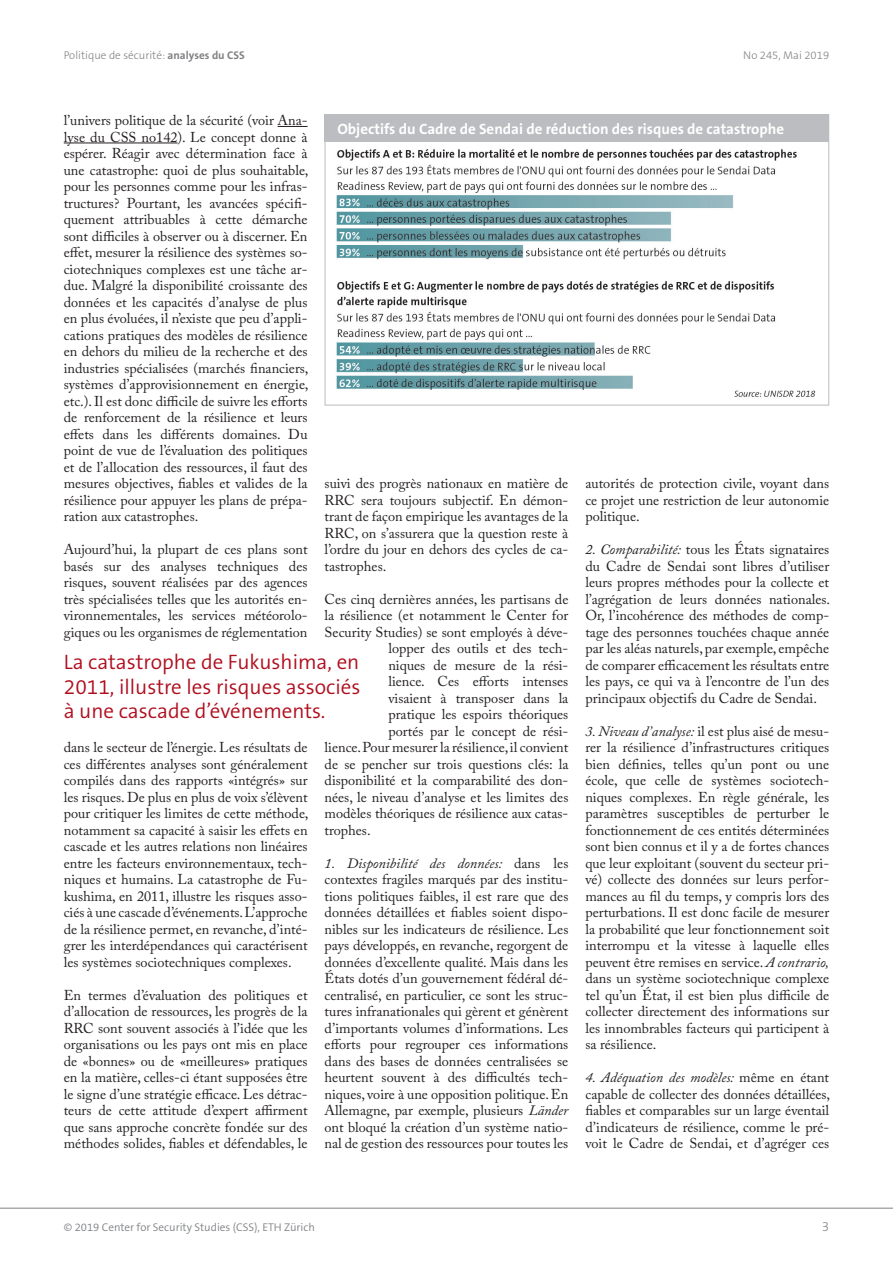
<style>
.page{position:relative;width:893px;height:1263px;background:#fff}
.page>*{position:absolute;margin:0;border:0;box-sizing:border-box;transform-origin:0 0}
.Quote_f{font:300 21px/24.8px "The Sans B W4";color:#b00d1d;text-align:justify}
.Boxtitel_e{font:700 15px "The Sans B W7";color:#fff}
.Text_f{font:14.25px/16.5px "Adobe Caslon Pro";color:#231f20;text-align:justify}
.t1{font:300 13.5px "The Sans B W3";color:#808285}
.t2{font:300 11.25px "The Sans B W3";color:#808285}
.t3{font:300 11.25px "The Sans B W4";color:#808285}
.s1{font-family:"The Sans B W7";font-weight:700}
.s2{font-style:italic}
</style>
<div class="page">
<hr style="left:0;top:1208px;width:893px;height:1px;background:#808285">
<hr style="left:278px;top:126px;width:30px;height:1px;background:#231f20">
<hr style="left:64px;top:143px;width:114px;height:1px;background:#231f20">
<img style="left:336px;top:149px;width:480px;height:248px">
<div style="left:325px;top:114px;width:504px;height:28px;background:#bcbdc0"></div>
<p class="t2" style="left:64px;top:48px;width:183px">Politique de sécurité: <span class="s1">analyses du CSS</span></p>
<p class="t2" style="left:743px;top:48px;width:87px">No 245, Mai 2019</p>
<p class="Text_f" style="left:64px;top:112px;width:246px">l’univers politique de la sécurité (voir Ana&shy;lyse du CSS no142). Le concept donne à espérer. Réagir avec détermination face à une catastrophe: quoi de plus souhaitable, pour les personnes comme pour les infras&shy;tructures? Pourtant, les avancées spécifi&shy;quement attribuables à cette démarche sont difficiles à observer ou à discerner. En effet, mesurer la résilience des systèmes so&shy;ciotechniques complexes est une tâche ar&shy;due. Malgré la disponibilité croissante des données et les capacités d’analyse de plus en plus évoluées, il n’existe que peu d’appli&shy;cations pratiques des modèles de résilience en dehors du milieu de la recherche et des industries spécialisées (marchés financiers, systèmes d’approvisionnement en énergie, etc.). Il est donc difficile de suivre les efforts de renforcement de la résilience et leurs effets dans les différents domaines. Du point de vue de l’évaluation des politiques et de l’allocation des ressources, il faut des mesures objectives, fiables et valides de la résilience pour appuyer les plans de prépa&shy;ration aux catastrophes.</p>
<p class="Text_f" style="left:64px;top:541px;width:245px">Aujourd’hui, la plupart de ces plans sont basés sur des analyses techniques des risques, souvent réalisées par des agences très spécialisées telles que les autorités en&shy;vironnementales, les services météorolo&shy;giques ou les organismes de réglementation</p>
<p class="Boxtitel_e" style="left:337px;top:119px;width:448px">Objectifs du Cadre de Sendai de réduction des risques de catastrophe</p>
<p class="Text_f" style="left:325px;top:475px;width:245px">suivi des progrès nationaux en matière de RRC sera toujours subjectif. En démon&shy;trant de façon empirique les avantages de la RRC, on s’assurera que la question reste à l’ordre du jour en dehors des cycles de ca&shy;tastrophes.</p>
<p class="Text_f" style="left:325px;top:590px;width:245px">Ces cinq dernières années, les partisans de</p>
<p class="Text_f" style="left:325px;top:607px;width:245px">la résilience (et notamment le Center for</p>
<p class="Text_f" style="left:325px;top:623px;width:245px">Security Studies) se sont employés à déve-</p>
<p class="Text_f" style="left:388px;top:640px;width:182px">lopper des outils et des tech-</p>
<p class="Text_f" style="left:388px;top:656px;width:182px">niques de mesure de la rési-</p>
<p class="Text_f" style="left:388px;top:673px;width:182px">lience. Ces efforts intenses</p>
<p class="Text_f" style="left:388px;top:689px;width:182px">visaient à transposer dans la</p>
<p class="Text_f" style="left:388px;top:706px;width:181px">pratique les espoirs théoriques</p>
<p class="Text_f" style="left:388px;top:722px;width:182px">portés par le concept de rési-</p>
<p class="Text_f" style="left:325px;top:739px;width:245px">lience. Pour mesurer la résilience, il convient</p>
<p class="Text_f" style="left:325px;top:755px;width:245px">de se pencher sur trois questions clés: la</p>
<p class="Text_f" style="left:325px;top:772px;width:245px">disponibilité et la comparabilité des don-</p>
<p class="Text_f" style="left:325px;top:788px;width:245px">nées, le niveau d’analyse et les limites des</p>
<p class="Text_f" style="left:325px;top:805px;width:245px">modèles théoriques de résilience aux catas-</p>
<p class="Text_f" style="left:325px;top:821px;width:48px">trophes.</p>
<p class="Text_f" style="left:325px;top:854px;width:245px"><span class="s2">1. Disponibilité des données:</span> dans les contextes fragiles marqués par des institu&shy;tions politiques faibles, il est rare que des données détaillées et fiables soient dispo&shy;nibles sur les indicateurs de résilience. Les pays développés, en revanche, regorgent de données d’excellente qualité. Mais dans les États dotés d’un gouvernement fédéral dé&shy;centralisé, en particulier, ce sont les struc&shy;tures infranationales qui gèrent et génèrent d’importants volumes d’informations. Les efforts pour regrouper ces informations dans des bases de données centralisées se heurtent souvent à des difficultés tech&shy;niques, voire à une opposition politique. En Allemagne, par exemple, plusieurs <span class="s2">Länder </span>ont bloqué la création d’un système natio&shy;nal de gestion des ressources pour toutes les</p>
<p class="Text_f" style="left:585px;top:475px;width:245px">autorités de protection civile, voyant dans ce projet une restriction de leur autonomie politique.</p>
<p class="Text_f" style="left:585px;top:541px;width:246px"><span class="s2">2. Comparabilité:</span> tous les États signataires du Cadre de Sendai sont libres d’utiliser leurs propres méthodes pour la collecte et l’agrégation de leurs données nationales.<br>Or, l’incohérence des méthodes de comp&shy;tage des personnes touchées chaque année par les aléas naturels, par exemple, empêche de comparer efficacement les résultats entre les pays, ce qui va à l’encontre de l’un des principaux objectifs du Cadre de Sendai.</p>
<p class="Text_f" style="left:585px;top:722px;width:245px"><span class="s2">3. Niveau d’analyse:</span> il est plus aisé de mesu&shy;rer la résilience d’infrastructures critiques bien définies, telles qu’un pont ou une école, que celle de systèmes sociotech&shy;niques complexes. En règle générale, les paramètres susceptibles de perturber le fonctionnement de ces entités déterminées sont bien connus et il y a de fortes chances que leur exploitant (souvent du secteur pri&shy;vé) collecte des données sur leurs perfor&shy;mances au fil du temps, y compris lors des perturbations. Il est donc facile de mesurer la probabilité que leur fonctionnement soit interrompu et la vitesse à laquelle elles peuvent être remises en service. <span class="s2">A contrario, </span>dans un système sociotechnique complexe tel qu’un État, il est bien plus difficile de collecter directement des informations sur les innombrables facteurs qui participent à sa résilience.</p>
<p class="Text_f" style="left:585px;top:1069px;width:246px"><span class="s2">4. Adéquation des modèles:</span> même en étant capable de collecter des données détaillées, fiables et comparables sur un large éventail d’indicateurs de résilience, comme le pré&shy;voit le Cadre de Sendai, et d’agréger ces</p>
<p class="Quote_f" style="left:64px;top:649px;width:298px">La catastrophe de Fukushima, en 2011, illustre les risques associés à une cascade d’événements.</p>
<p class="Text_f" style="left:64px;top:739px;width:246px">dans le secteur de l’énergie. Les résultats de ces différentes analyses sont généralement compilés dans des rapports «intégrés» sur les risques. De plus en plus de voix s’élèvent pour critiquer les limites de cette méthode, notamment sa capacité à saisir les effets en cascade et les autres relations non linéaires entre les facteurs environnementaux, tech&shy;niques et humains. La catastrophe de Fu&shy;kushima, en 2011, illustre les risques asso&shy;ciés à une cascade d’événements. L’approche de la résilience permet, en revanche, d’inté&shy;grer les interdépendances qui caractérisent les systèmes sociotechniques complexes.</p>
<p class="Text_f" style="left:64px;top:986px;width:245px">En termes d’évaluation des politiques et d’allocation de ressources, les progrès de la RRC sont souvent associés à l’idée que les organisations ou les pays ont mis en place de «bonnes» ou de «meilleures» pratiques en la matière, celles-ci étant supposées être le signe d’une stratégie efficace. Les détrac&shy;teurs de cette attitude d’expert affirment que sans approche concrète fondée sur des méthodes solides, fiables et défendables, le</p>
<p class="t3" style="left:64px;top:1220px;width:253px">© 2019 Center for Security Studies (CSS), ETH Zürich</p>
<p class="t1" style="left:822px;top:1217px;width:9px">3</p>
</div>
